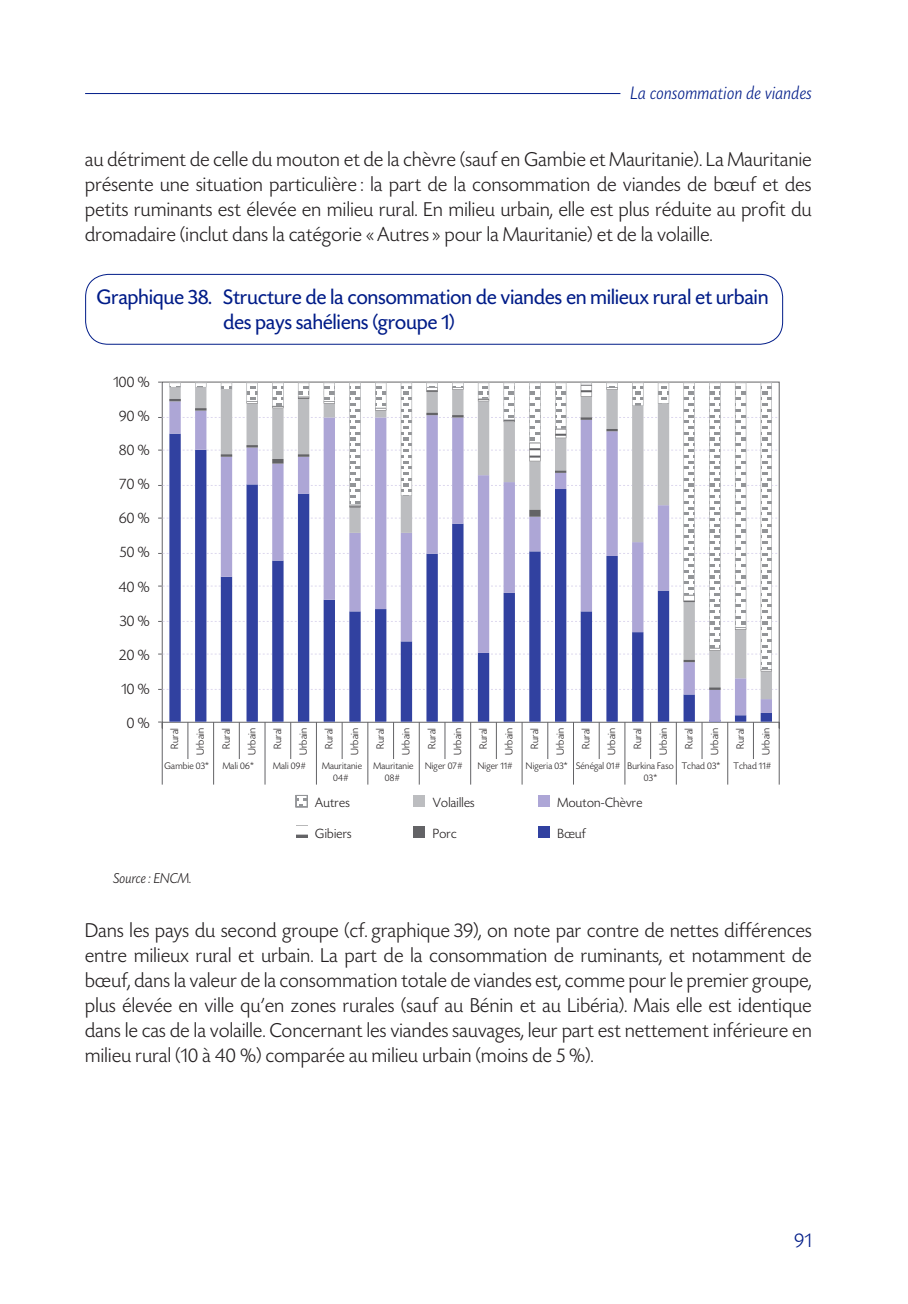
<style>
.page{position:relative;width:908px;height:1304px;background:#fff}
.page>*{position:absolute;margin:0;border:0;box-sizing:border-box;transform-origin:0 0}
.t1{font:22px/25px "Today SH";letter-spacing:.01em;color:#001c88}
.t2{font:300 21px/25px "Today SH";letter-spacing:.02em;color:#231f20;text-align:justify}
.t3{font:300 21px "Today SH";color:#001c88}
.t4{font:italic 300 19px "Today SH";letter-spacing:.03em;color:#001c88}
.t5{font:300 16px "Today SH";letter-spacing:.02em;color:#231f20}
.t6{font:italic 300 15px "Today SH";letter-spacing:.02em;color:#231f20}
.t7{font:300 14px/30.4px "Today SH";letter-spacing:.02em;color:#231f20}
.t8{font:300 11px "Today SH";letter-spacing:.02em;color:#231f20}
.t9{font:300 10px/12px "Today SH";letter-spacing:.02em;color:#231f20;text-align:center}
</style>
<div class="page">
<hr style="left:85px;top:93px;width:726px;height:1px;background:#001c88">
<div style="left:620px;top:85px;width:201px;height:14px;background:#fff"></div>
<div style="left:85px;top:274px;width:697px;height:71px;border:1px solid #001c88;border-radius:23px"></div>
<svg style="left:158px;top:689px;width:619px;height:1px"></svg>
<svg style="left:158px;top:654px;width:619px;height:1px"></svg>
<svg style="left:158px;top:621px;width:619px;height:1px"></svg>
<svg style="left:158px;top:586px;width:619px;height:1px"></svg>
<svg style="left:158px;top:553px;width:619px;height:1px"></svg>
<svg style="left:158px;top:518px;width:619px;height:1px"></svg>
<svg style="left:158px;top:485px;width:619px;height:1px"></svg>
<svg style="left:158px;top:450px;width:619px;height:1px"></svg>
<svg style="left:158px;top:417px;width:619px;height:1px"></svg>
<hr style="left:162px;top:722px;width:1px;height:63px;background:#636366">
<hr style="left:778px;top:722px;width:1px;height:63px;background:#636366">
<hr style="left:213px;top:722px;width:1px;height:63px;background:#636366">
<hr style="left:264px;top:722px;width:1px;height:63px;background:#636366">
<hr style="left:316px;top:722px;width:1px;height:63px;background:#636366">
<hr style="left:367px;top:722px;width:1px;height:63px;background:#636366">
<hr style="left:418px;top:722px;width:1px;height:63px;background:#636366">
<hr style="left:470px;top:722px;width:1px;height:63px;background:#636366">
<hr style="left:521px;top:722px;width:1px;height:63px;background:#636366">
<hr style="left:572px;top:722px;width:1px;height:63px;background:#636366">
<hr style="left:624px;top:722px;width:1px;height:63px;background:#636366">
<hr style="left:675px;top:722px;width:1px;height:63px;background:#636366">
<hr style="left:727px;top:722px;width:1px;height:63px;background:#636366">
<hr style="left:187px;top:722px;width:1px;height:37px;background:#636366">
<hr style="left:239px;top:722px;width:1px;height:37px;background:#636366">
<hr style="left:290px;top:722px;width:1px;height:37px;background:#636366">
<hr style="left:341px;top:722px;width:1px;height:37px;background:#636366">
<hr style="left:393px;top:722px;width:1px;height:37px;background:#636366">
<hr style="left:444px;top:722px;width:1px;height:37px;background:#636366">
<hr style="left:495px;top:722px;width:1px;height:37px;background:#636366">
<hr style="left:547px;top:722px;width:1px;height:37px;background:#636366">
<hr style="left:598px;top:722px;width:1px;height:37px;background:#636366">
<hr style="left:649px;top:722px;width:1px;height:37px;background:#636366">
<hr style="left:701px;top:722px;width:1px;height:37px;background:#636366">
<hr style="left:752px;top:722px;width:1px;height:37px;background:#636366">
<svg style="left:297px;top:798px;width:8px;height:7px"></svg>
<div style="left:295px;top:795px;width:12px;height:12px;border:1px solid #939598"></div>
<svg style="left:296px;top:834px;width:11px;height:3px"></svg>
<div style="left:413px;top:795px;width:11px;height:12px;background:#bcbdc0"></div>
<div style="left:413px;top:826px;width:11px;height:11px;background:#636366"></div>
<div style="left:538px;top:795px;width:11px;height:12px;background:#ada6d6"></div>
<div style="left:538px;top:826px;width:11px;height:11px;background:#3141a0"></div>
<svg style="left:169px;top:699px;width:602px;height:23px"></svg>
<svg style="left:169px;top:671px;width:602px;height:28px"></svg>
<svg style="left:169px;top:383px;width:602px;height:287px"></svg>
<svg style="left:169px;top:399px;width:551px;height:291px"></svg>
<p class="t4" style="left:630px;top:83px;width:182px">La consommation de viandes</p>
<p class="t2" style="left:85px;top:147px;width:727px">au détriment de celle du mouton et de la chèvre (sauf en Gambie et Mauritanie). La Mauritanie présente une situation particulière : la part de la consommation de viandes de bœuf et des petits ruminants est élevée en milieu rural. En milieu urbain, elle est plus réduite au profit du dromadaire (inclut dans la catégorie « Autres» pour la Mauritanie) et de la volaille.</p>
<p class="t1" style="left:223px;top:285px;width:546px;text-indent:-126px">Graphique 38. Structure de la consommation de viandes en milieux rural et urbain des pays sahéliens (groupe 1)</p>
<p class="t5" style="left:113px;top:373px;width:38px">100 %</p>
<p class="t5" style="left:119px;top:407px;width:32px">90 %</p>
<p class="t5" style="left:119px;top:442px;width:32px">80 %</p>
<p class="t5" style="left:119px;top:476px;width:31px">70 %</p>
<p class="t5" style="left:119px;top:510px;width:32px">60 %</p>
<p class="t5" style="left:120px;top:544px;width:31px">50 %</p>
<p class="t5" style="left:119px;top:578px;width:32px">40 %</p>
<p class="t5" style="left:120px;top:612px;width:31px">30 %</p>
<p class="t5" style="left:119px;top:646px;width:32px">20 %</p>
<p class="t5" style="left:121px;top:681px;width:30px">10 %</p>
<p class="t5" style="left:127px;top:715px;width:24px">0 %</p>
<p class="t8" style="left:169px;top:748px;width:22px;rotate:-90deg">Rural</p>
<p class="t8" style="left:195px;top:755px;width:29px;rotate:-90deg">Urbain</p>
<p class="t8" style="left:220px;top:748px;width:22px;rotate:-90deg">Rural</p>
<p class="t8" style="left:246px;top:755px;width:29px;rotate:-90deg">Urbain</p>
<p class="t8" style="left:272px;top:748px;width:22px;rotate:-90deg">Rural</p>
<p class="t8" style="left:297px;top:755px;width:29px;rotate:-90deg">Urbain</p>
<p class="t8" style="left:323px;top:748px;width:22px;rotate:-90deg">Rural</p>
<p class="t8" style="left:349px;top:755px;width:29px;rotate:-90deg">Urbain</p>
<p class="t8" style="left:374px;top:748px;width:22px;rotate:-90deg">Rural</p>
<p class="t8" style="left:400px;top:755px;width:29px;rotate:-90deg">Urbain</p>
<p class="t8" style="left:426px;top:748px;width:22px;rotate:-90deg">Rural</p>
<p class="t8" style="left:451px;top:755px;width:29px;rotate:-90deg">Urbain</p>
<p class="t8" style="left:477px;top:748px;width:22px;rotate:-90deg">Rural</p>
<p class="t8" style="left:503px;top:755px;width:29px;rotate:-90deg">Urbain</p>
<p class="t8" style="left:528px;top:748px;width:22px;rotate:-90deg">Rural</p>
<p class="t8" style="left:554px;top:755px;width:29px;rotate:-90deg">Urbain</p>
<p class="t8" style="left:580px;top:748px;width:22px;rotate:-90deg">Rural</p>
<p class="t8" style="left:605px;top:755px;width:29px;rotate:-90deg">Urbain</p>
<p class="t8" style="left:631px;top:748px;width:22px;rotate:-90deg">Rural</p>
<p class="t8" style="left:657px;top:755px;width:29px;rotate:-90deg">Urbain</p>
<p class="t8" style="left:683px;top:748px;width:22px;rotate:-90deg">Rural</p>
<p class="t8" style="left:708px;top:755px;width:29px;rotate:-90deg">Urbain</p>
<p class="t8" style="left:734px;top:748px;width:22px;rotate:-90deg">Rural</p>
<p class="t8" style="left:760px;top:755px;width:29px;rotate:-90deg">Urbain</p>
<p class="t9" style="left:164px;top:761px;width:46px">Gambie 03*</p>
<p class="t9" style="left:222px;top:761px;width:33px">Mali 06*</p>
<p class="t9" style="left:273px;top:761px;width:34px">Mali 09#</p>
<p class="t9" style="left:322px;top:761px;width:41px">Mauritanie<br>04#</p>
<p class="t9" style="left:373px;top:761px;width:41px">Mauritanie<br>08#</p>
<p class="t9" style="left:425px;top:761px;width:39px">Niger 07#</p>
<p class="t9" style="left:477px;top:761px;width:36px">Niger 11#</p>
<p class="t9" style="left:643px;top:761px;width:31px;text-align:left;text-indent:-118px">Nigeria 03* Sénégal 01# Burkina Faso<br>03*</p>
<p class="t9" style="left:681px;top:761px;width:40px">Tchad 03*</p>
<p class="t9" style="left:733px;top:761px;width:39px">Tchad 11#</p>
<p class="t7" style="left:315px;top:788px;width:38px">Autres<br>Gibiers</p>
<p class="t7" style="left:432px;top:788px;width:43px">Volailles<br>Porc</p>
<p class="t7" style="left:557px;top:788px;width:86px">Mouton-Chèvre<br>Bœuf</p>
<p class="t6" style="left:113px;top:871px;width:79px">Source : ENCM.</p>
<p class="t2" style="left:85px;top:918px;width:727px">Dans les pays du second groupe (cf. graphique 39), on note par contre de nettes différences entre milieux rural et urbain. La part de la consommation de ruminants, et notamment de bœuf, dans la valeur de la consommation totale de viandes est, comme pour le premier groupe, plus élevée en ville qu’en zones rurales (sauf au Bénin et au Libéria). Mais elle est identique dans le cas de la volaille. Concernant les viandes sauvages, leur part est nettement inférieure en milieu rural (10 à 40 %) comparée au milieu urbain (moins de 5 %).</p>
<p class="t3" style="left:794px;top:1230px;width:18px">91</p>
</div>
